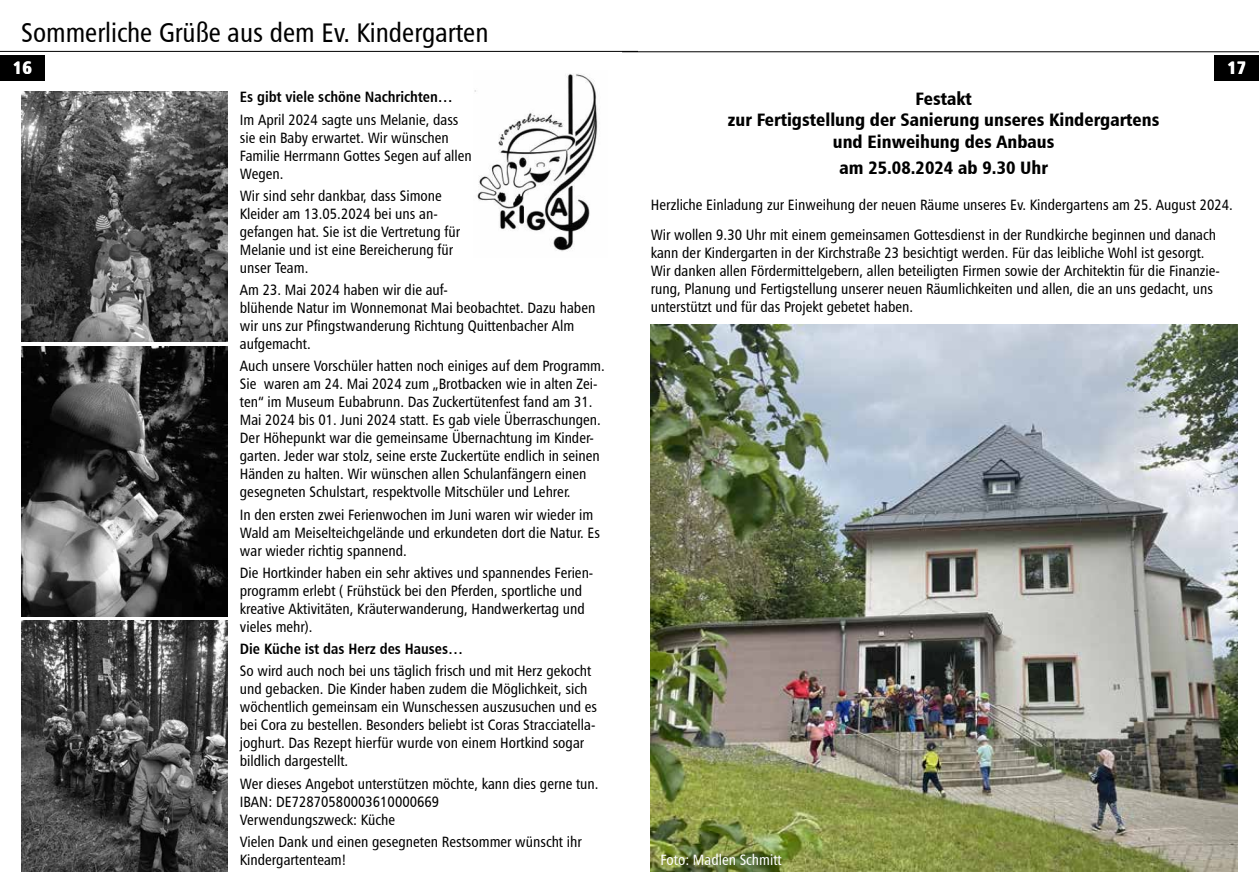
<style>
.page{position:relative;width:1259px;height:893px;background:#fff}
.page>*{position:absolute;margin:0;border:0;box-sizing:border-box;transform-origin:0 0}
.t1{font:27px "Humanist 777 BT Roman Condensed B";color:#000}
.t2{font:18px/21.6px "Humanist 777 BT Black Condensed B";color:#000;text-align:center}
.t3{font:18px "Humanist 777 BT Black Condensed B";color:#fff}
.t4{font:15px/18px "Humanist 777 BT Roman Condensed B";color:#000}
.t5{font:15px "Humanist 777 BT Bold Condensed B";color:#000}
.t6{font:15px "Humanist 777 BT Roman Condensed B";color:#fff}
</style>
<div class="page">
<div style="left:0;top:55px;width:45px;height:26px;background:#000"></div>
<div style="left:1214px;top:55px;width:45px;height:26px;background:#000"></div>
<hr style="left:0;top:51px;width:638px;height:1px;background:#000">
<hr style="left:622px;top:51px;width:637px;height:1px;background:#000">
<img style="left:474px;top:73px;width:124px;height:178px">
<img style="left:651px;top:324px;width:586px;height:548px">
<img style="left:21px;top:91px;width:207px;height:250px">
<img style="left:21px;top:346px;width:207px;height:271px">
<img style="left:21px;top:621px;width:207px;height:250px">
<h1 class="t1" style="left:21px;top:16px;width:469px">Sommerliche Grüße aus dem Ev. Kindergarten</h1>
<p class="t3" style="left:13px;top:57px;width:20px">16</p>
<p class="t3" style="left:1227px;top:57px;width:20px">17</p>
<p class="t5" style="left:240px;top:88px;width:214px">Es gibt viele schöne Nachrichten…</p>
<p class="t4" style="left:240px;top:110px;width:233px">Im April 2024 sagte uns Melanie, dass sie ein Baby erwartet. Wir wünschen<br>Familie Herrmann Gottes Segen auf allen<br>Wegen.</p>
<p class="t4" style="left:240px;top:186px;width:222px">Wir sind sehr dankbar, dass Simone<br>Kleider am 13.05.2024 bei uns an&shy;gefangen hat. Sie ist die Vertretung für<br>Melanie und ist eine Bereicherung für unser Team.</p>
<p class="t4" style="left:240px;top:281px;width:357px">Am 23. Mai 2024 haben wir die auf-<br>blühende Natur im Wonnemonat Mai beobachtet. Dazu haben wir uns zur Pfingstwanderung Richtung Quittenbacher Alm aufgemacht.</p>
<p class="t4" style="left:240px;top:357px;width:366px">Auch unsere Vorschüler hatten noch einiges auf dem Programm.<br>Sie waren am 24. Mai 2024 zum „Brotbacken wie in alten Zei&shy;ten“ im Museum Eubabrunn. Das Zuckertütenfest fand am 31.<br>Mai 2024 bis 01. Juni 2024 statt. Es gab viele Überraschungen.<br>Der Höhepunkt war die gemeinsame Übernachtung im Kinder&shy;garten. Jeder war stolz, seine erste Zuckertüte endlich in seinen Händen zu halten. Wir wünschen allen Schulanfängern einen gesegneten Schulstart, respektvolle Mitschüler und Lehrer.</p>
<p class="t4" style="left:240px;top:505px;width:362px">In den ersten zwei Ferienwochen im Juni waren wir wieder im<br>Wald am Meiselteichgelände und erkundeten dort die Natur. Es war wieder richtig spannend.</p>
<p class="t4" style="left:240px;top:563px;width:355px">Die Hortkinder haben ein sehr aktives und spannendes Ferien&shy;programm erlebt ( Frühstück bei den Pferden, sportliche und kreative Aktivitäten, Kräuterwanderung, Handwerkertag und vieles mehr).</p>
<p class="t5" style="left:240px;top:639px;width:225px">Die Küche ist das Herz des Hauses…</p>
<p class="t4" style="left:240px;top:662px;width:359px">So wird auch noch bei uns täglich frisch und mit Herz gekocht und gebacken. Die Kinder haben zudem die Möglichkeit, sich wöchentlich gemeinsam ein Wunschessen auszusuchen und es bei Cora zu bestellen. Besonders beliebt ist Coras Stracciatella&shy;joghurt. Das Rezept hierfür wurde von einem Hortkind sogar bildlich dargestellt.</p>
<p class="t4" style="left:240px;top:774px;width:360px">Wer dieses Angebot unterstützen möchte, kann dies gerne tun.<br>IBAN: DE72870580003610000669<br>Verwendungszweck: Küche</p>
<p class="t4" style="left:240px;top:832px;width:343px">Vielen Dank und einen gesegneten Restsommer wünscht ihr<br>Kindergartenteam!</p>
<p class="t2" style="left:728px;top:87px;width:433px">Festakt<br>zur Fertigstellung der Sanierung unseres Kindergartens und Einweihung des Anbaus</p>
<p class="t2" style="left:839px;top:156px;width:210px">am 25.08.2024 ab 9.30 Uhr</p>
<p class="t4" style="left:651px;top:189px;width:584px;line-height:30.6px">Herzliche Einladung zur Einweihung der neuen Räume unseres Ev. Kindergartens am 25. August 2024.<br>Wir wollen 9.30 Uhr mit einem gemeinsamen Gottesdienst in der Rundkirche beginnen und danach</p>
<p class="t4" style="left:651px;top:244px;width:571px">kann der Kindergarten in der Kirchstraße 23 besichtigt werden. Für das leibliche Wohl ist gesorgt.<br>Wir danken allen Fördermittelgebern, allen beteiligten Firmen sowie der Architektin für die Finanzie&shy;rung, Planung und Fertigstellung unserer neuen Räumlichkeiten und allen, die an uns gedacht, uns unterstützt und für das Projekt gebetet haben.</p>
<p class="t6" style="left:660px;top:850px;width:123px">Foto: Madlen Schmitt</p>
</div>
